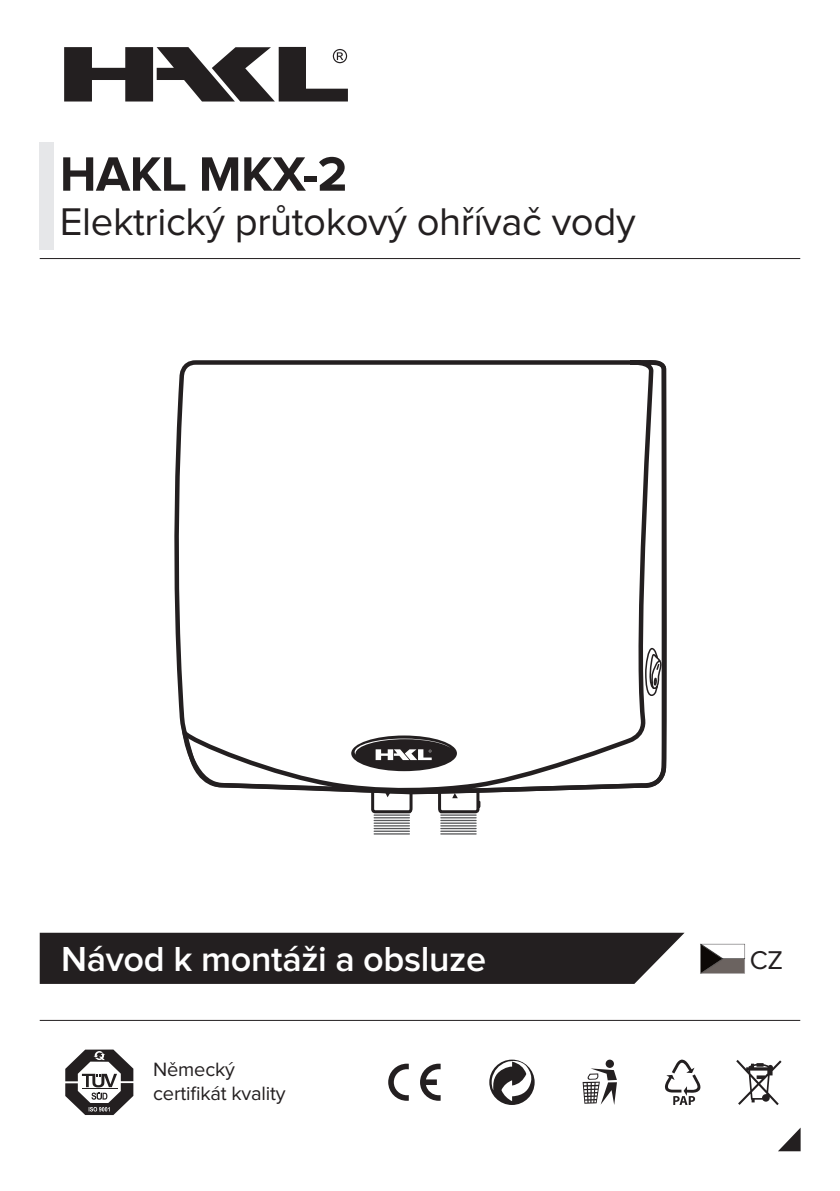
<style>
.page{position:relative;width:840px;height:1191px;background:#fff}
.page>*{position:absolute;margin:0;border:0;box-sizing:border-box;transform-origin:0 0}
.t1{font:700 50px "Proxima Nova";letter-spacing:-.01em;color:#231f20}
.t2{font:40px "Proxima Nova";letter-spacing:-.01em;color:#231f20}
.t3{font:600 36px "Proxima Nova";letter-spacing:-.01em;color:#fff}
.t4{font:26.6px "Proxima Nova";color:#231f20}
.t5{font:20px/24px "Proxima Nova";letter-spacing:-.01em;color:#231f20}
</style>
<div class="page">
<svg style="left:40px;top:932px;width:644px;height:52px;background:#2e2a2b"></svg>
<svg style="left:64px;top:47px;width:284px;height:54px"></svg>
<hr style="left:40px;top:258px;width:759px;height:1px;background:#231f20">
<div style="left:40px;top:142px;width:14px;height:107px;background:#e6e7e9"></div>
<svg style="left:736px;top:1060px;width:45px;height:45px"></svg>
<svg style="left:489px;top:1059px;width:45px;height:46px"></svg>
<div style="left:605px;top:1059px;width:8px;height:9px;background:#231f20;border-radius:50%"></div>
<svg style="left:582px;top:1068px;width:34px;height:37px"></svg>
<svg style="left:665px;top:1059px;width:35px;height:46px"></svg>
<svg style="left:65px;top:1049px;width:68px;height:66px"></svg>
<hr style="left:40px;top:1020px;width:759px;height:1px;background:#231f20">
<svg style="left:778px;top:1128px;width:22px;height:23px"></svg>
<svg style="left:700px;top:943px;width:44px;height:31px"></svg>
<svg style="left:388px;top:1063px;width:20px;height:37px"></svg>
<svg style="left:420px;top:1063px;width:20px;height:37px"></svg>
<svg style="left:170px;top:259px;width:498px;height:461px"></svg>
<svg style="left:180px;top:358px;width:488px;height:437px"></svg>
<hr style="left:373px;top:833px;width:37px;height:1px;background:#57585a">
<hr style="left:373px;top:830px;width:37px;height:2px;background:#57585a">
<hr style="left:373px;top:828px;width:37px;height:1px;background:#57585a">
<hr style="left:373px;top:825px;width:37px;height:1px;background:#57585a">
<hr style="left:373px;top:822px;width:37px;height:2px;background:#57585a">
<hr style="left:373px;top:820px;width:37px;height:1px;background:#57585a">
<hr style="left:373px;top:817px;width:37px;height:1px;background:#57585a">
<hr style="left:373px;top:814px;width:37px;height:1px;background:#57585a">
<hr style="left:440px;top:833px;width:36px;height:1px;background:#57585a">
<hr style="left:440px;top:830px;width:36px;height:2px;background:#57585a">
<hr style="left:440px;top:828px;width:36px;height:1px;background:#57585a">
<hr style="left:440px;top:825px;width:36px;height:1px;background:#57585a">
<hr style="left:440px;top:822px;width:36px;height:2px;background:#57585a">
<hr style="left:440px;top:820px;width:36px;height:1px;background:#57585a">
<hr style="left:440px;top:817px;width:36px;height:1px;background:#57585a">
<hr style="left:440px;top:814px;width:36px;height:1px;background:#57585a">
<svg style="left:369px;top:787px;width:45px;height:27px"></svg>
<svg style="left:436px;top:787px;width:45px;height:27px"></svg>
<svg style="left:644px;top:647px;width:17px;height:50px"></svg>
<p class="t1" style="left:60px;top:151px;width:289px">HAKL MKX-2</p>
<p class="t2" style="left:60px;top:203px;width:577px">Elektrický průtokový ohřívač vody</p>
<p class="t3" style="left:61px;top:942px;width:426px">Návod k montáži a obsluze</p>
<p class="t4" style="left:749px;top:947px;width:35px">CZ</p>
<p class="t5" style="left:153px;top:1058px;width:134px">Německý certifikát kvality</p>
</div>
